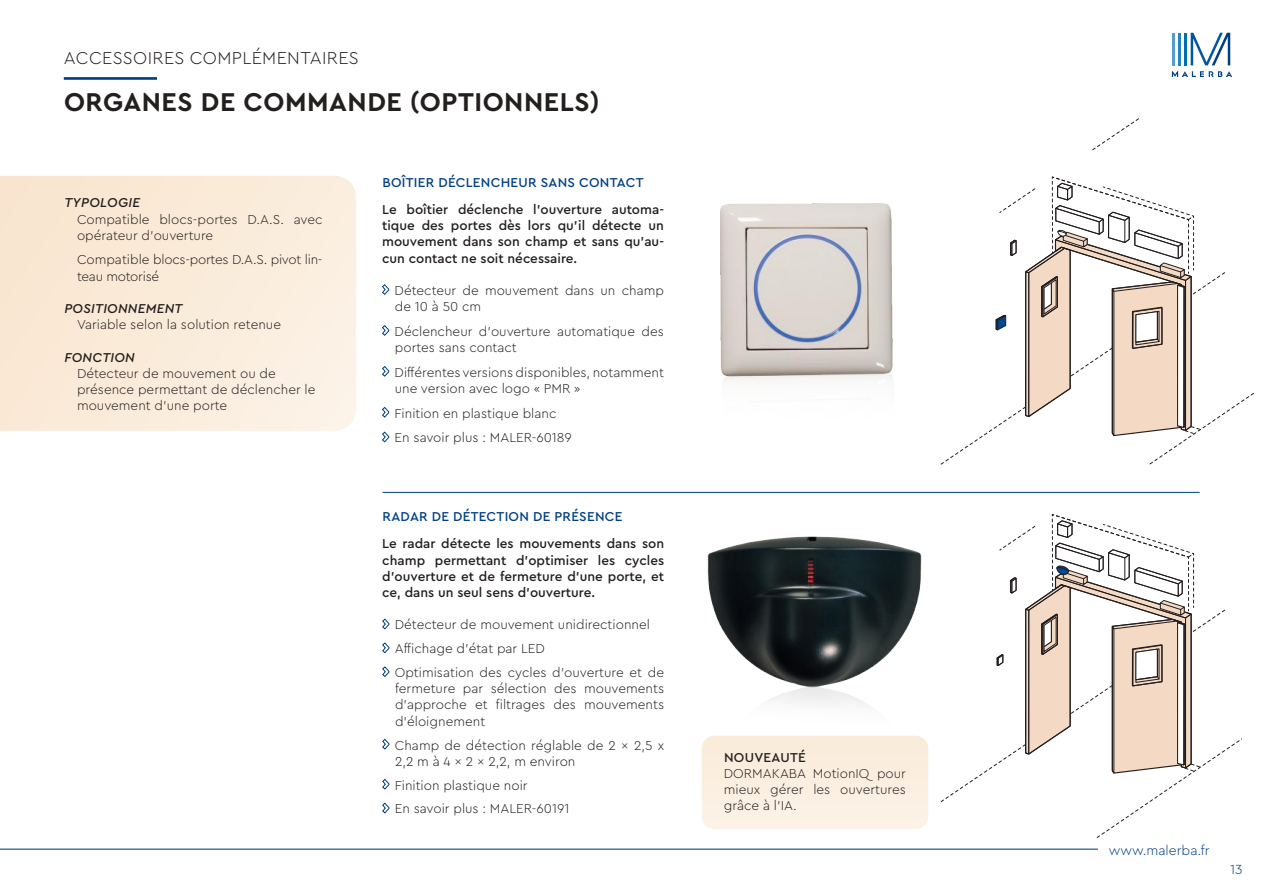
<style>
.page{position:relative;width:1263px;height:893px;background:#fff}
.page>*{position:absolute;margin:0;border:0;box-sizing:border-box;transform-origin:0 0}
.t1{font:700 27px "Cera PRO";letter-spacing:.02em;color:#241f1f}
.t2{font:300 18px "Cera PRO";letter-spacing:.02em;color:#241f1f}
.t3{font:300 13.8px "Cera PRO";color:#003f84}
.t4{font:300 13.5px/16.2px "Cera PRO";color:#241f1f}
.t5{font:500 13.5px/16.2px "Cera PRO";color:#241f1f;text-align:justify}
.t6{font:500 13.5px "Cera PRO";letter-spacing:.02em;color:#003f84}
.t7{font:300 13.5px/16.2px "Cera PRO";letter-spacing:-.02em;color:#241f1f}
.t8{font:italic 500 13.5px "Cera PRO";letter-spacing:.02em;color:#241f1f}
.t9{font:500 13.5px "Cera PRO";letter-spacing:.02em;color:#241f1f}
.s1{font-weight:900;font-size:19.5px;color:#003f84}
</style>
<div class="page">
<hr style="left:0;top:849px;width:1098px;height:1px;background:#003f84">
<hr style="left:1172px;top:33px;width:2px;height:32px;background:#539dd1">
<hr style="left:1178px;top:33px;width:3px;height:32px;background:#2981c0">
<hr style="left:1184px;top:33px;width:3px;height:32px;background:#006db5">
<svg style="left:1191px;top:33px;width:39px;height:32px"></svg>
<svg style="left:1172px;top:71px;width:60px;height:6px"></svg>
<div style="left:702px;top:766px;width:226px;height:63px;background:#fbf0e3"></div>
<svg style="left:0;top:176px;width:356px;height:255px;background:#faebda"></svg>
<hr style="left:64px;top:77px;width:93px;height:3px;background:#003f84">
<img style="left:720px;top:203px;width:173px;height:178px">
<img style="left:701px;top:536px;width:227px;height:230px">
<svg style="left:1092px;top:118px;width:47px;height:32px"></svg>
<svg style="left:940px;top:177px;width:314px;height:288px"></svg>
<svg style="left:940px;top:514px;width:302px;height:324px"></svg>
<hr style="left:382px;top:492px;width:818px;height:1px;background:#003f84">
<h2 class="t2" style="left:64px;top:46px;width:296px">ACCESSOIRES COMPLÉMENTAIRES</h2>
<h1 class="t1" style="left:64px;top:84px;width:537px">ORGANES DE COMMANDE (OPTIONNELS)</h1>
<p class="t8" style="left:64px;top:194px;width:77px">TYPOLOGIE</p>
<p class="t4" style="left:77px;top:210px;width:247px">Compatible blocs-portes D.A.S. avec opérateur d’ouverture</p>
<p class="t7" style="left:77px;top:251px;width:247px">Compatible blocs-portes D.A.S. pivot lin&shy;teau motorisé</p>
<p class="t8" style="left:64px;top:299px;width:120px">POSITIONNEMENT</p>
<p class="t4" style="left:77px;top:316px;width:206px">Variable selon la solution retenue</p>
<p class="t8" style="left:64px;top:348px;width:72px">FONCTION</p>
<p class="t4" style="left:77px;top:365px;width:240px">Détecteur de mouvement ou de présence permettant de déclencher le mouvement d’une porte</p>
<p class="t6" style="left:382px;top:173px;width:263px">BOÎTIER DÉCLENCHEUR SANS CONTACT</p>
<p class="t5" style="left:382px;top:201px;width:283px">Le boîtier déclenche l’ouverture automa&shy;tique des portes dès lors qu’il détecte un mouvement dans son champ et sans qu’au&shy;cun contact ne soit nécessaire.</p>
<p class="t4" style="left:395px;top:282px;width:271px;text-indent:-13px"><span class="s1">›</span> Détecteur de mouvement dans un champ de 10 à 50 cm</p>
<p class="t4" style="left:395px;top:323px;width:271px;text-indent:-13px"><span class="s1">›</span> Déclencheur d’ouverture automatique des portes sans contact</p>
<p class="t4" style="left:395px;top:363px;width:271px;text-indent:-13px"><span class="s1">›</span> Différentes versions disponibles, notamment une version avec logo « PMR »</p>
<p class="t4" style="left:382px;top:400px;width:191px;line-height:24.8px"><span class="s1">›</span> Finition en plastique blanc<br><span class="s1">›</span> En savoir plus : MALER-60189</p>
<p class="t6" style="left:383px;top:508px;width:241px">RADAR DE DÉTECTION DE PRÉSENCE</p>
<p class="t5" style="left:382px;top:535px;width:283px">Le radar détecte les mouvements dans son champ permettant d’optimiser les cycles d’ouverture et de fermeture d’une porte, et ce, dans un seul sens d’ouverture.</p>
<p class="t4" style="left:382px;top:612px;width:283px;line-height:23.9px"><span class="s1">›</span> Détecteur de mouvement unidirectionnel<br><span class="s1">›</span> Affichage d’état par LED<br><span class="s1">›</span> Optimisation des cycles d’ouverture et de</p>
<p class="t4" style="left:395px;top:680px;width:271px;text-align:justify">fermeture par sélection des mouvements d’approche et filtrages des mouvements d’éloignement</p>
<p class="t4" style="left:395px;top:736px;width:271px;text-indent:-13px"><span class="s1">›</span> Champ de détection réglable de 2 x 2,5 x<br>2,2 m à 4 x 2 x 2,2, m environ</p>
<p class="t4" style="left:382px;top:772px;width:189px;line-height:23.9px"><span class="s1">›</span> Finition plastique noir<br><span class="s1">›</span> En savoir plus : MALER-60191</p>
<p class="t9" style="left:724px;top:748px;width:83px">NOUVEAUTÉ</p>
<p class="t4" style="left:724px;top:764px;width:184px;text-align:justify">DORMAKABA MotionIQ pour mieux gérer les ouvertures grâce à l’IA.</p>
<p class="t3" style="left:1109px;top:841px;width:102px">www.malerba.fr</p>
<p class="t3" style="left:1230px;top:860px;width:14px">13</p>
</div>
